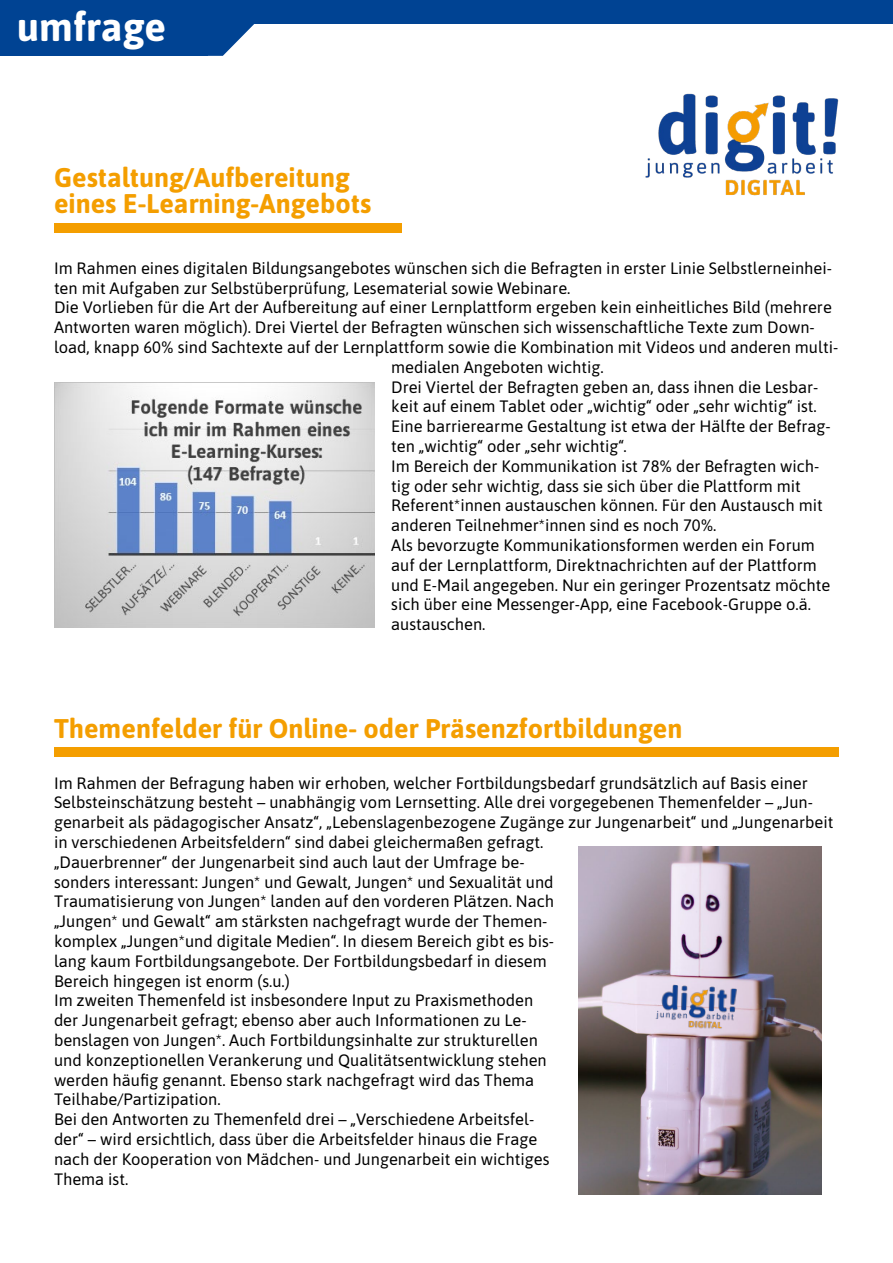
<style>
.page{position:relative;width:893px;height:1263px;background:#fff}
.page>*{position:absolute;margin:0;border:0;box-sizing:border-box;transform-origin:0 0}
.t1{font:700 40.2px "Asap";color:#fff}
.t2{font:700 27px/25.8px "Asap";color:#f49e00}
.t3{font:16.5px/19.8px "Asap";color:#000}
</style>
<div class="page">
<img style="left:645px;top:93px;width:194px;height:103px">
<div style="left:110px;top:0;width:783px;height:24px;background:#004393"></div>
<div style="left:0;top:0;width:208px;height:56px;background:#004393"></div>
<svg style="left:208px;top:24px;width:46px;height:32px"></svg>
<div style="left:54px;top:223px;width:348px;height:10px;background:#f49e00"></div>
<div style="left:54px;top:747px;width:785px;height:9px;background:#f49e00"></div>
<img style="left:54px;top:383px;width:320px;height:244px">
<img style="left:578px;top:846px;width:243px;height:349px">
<img style="left:647px;top:976px;width:98px;height:59px">
<h1 class="t1" style="left:17px;top:-2px;width:151px">umfrage</h1>
<h2 class="t2" style="left:54px;top:163px;width:319px">Gestaltung/Aufbereitung eines E-Learning-Angebots</h2>
<p class="t3" style="left:54px;top:257px;width:780px">Im Rahmen eines digitalen Bildungsangebotes wünschen sich die Befragten in erster Linie Selbstlerneinhei-</p>
<p class="t3" style="left:54px;top:277px;width:518px">ten mit Aufgaben zur Selbstüberprüfung, Lesematerial sowie Webinare.</p>
<p class="t3" style="left:54px;top:297px;width:779px">Die Vorlieben für die Art der Aufbereitung auf einer Lernplattform ergeben kein einheitliches Bild (mehrere</p>
<p class="t3" style="left:54px;top:317px;width:762px">Antworten waren möglich). Drei Viertel der Befragten wünschen sich wissenschaftliche Texte zum Down-</p>
<p class="t3" style="left:54px;top:336px;width:786px">load, knapp 60% sind Sachtexte auf der Lernplattform sowie die Kombination mit Videos und anderen multi-</p>
<p class="t3" style="left:391px;top:356px;width:214px">medialen Angeboten wichtig.</p>
<p class="t3" style="left:391px;top:376px;width:429px">Drei Viertel der Befragten geben an, dass ihnen die Lesbar-</p>
<p class="t3" style="left:391px;top:396px;width:427px">keit auf einem Tablet oder „wichtig“ oder „sehr wichtig“ ist.</p>
<p class="t3" style="left:391px;top:416px;width:441px">Eine barrierearme Gestaltung ist etwa der Hälfte der Befrag-</p>
<p class="t3" style="left:391px;top:435px;width:237px">ten „wichtig“ oder „sehr wichtig“.</p>
<p class="t3" style="left:391px;top:455px;width:430px">Im Bereich der Kommunikation ist 78% der Befragten wich-</p>
<p class="t3" style="left:391px;top:475px;width:411px">tig oder sehr wichtig, dass sie sich über die Plattform mit</p>
<p class="t3" style="left:391px;top:495px;width:433px">Referent*innen austauschen können. Für den Austausch mit</p>
<p class="t3" style="left:391px;top:515px;width:327px">anderen Teilnehmer*innen sind es noch 70%.</p>
<p class="t3" style="left:391px;top:534px;width:425px">Als bevorzugte Kommunikationsformen werden ein Forum</p>
<p class="t3" style="left:391px;top:554px;width:427px">auf der Lernplattform, Direktnachrichten auf der Plattform</p>
<p class="t3" style="left:391px;top:574px;width:440px">und E-Mail angegeben. Nur ein geringer Prozentsatz möchte</p>
<p class="t3" style="left:391px;top:594px;width:421px">sich über eine Messenger-App, eine Facebook-Gruppe o.ä.</p>
<p class="t3" style="left:391px;top:614px;width:96px">austauschen.</p>
<h2 class="t2" style="left:54px;top:715px;width:630px">Themenfelder für Online- oder Präsenzfortbildungen</h2>
<p class="t3" style="left:54px;top:772px;width:781px">Im Rahmen der Befragung haben wir erhoben, welcher Fortbildungsbedarf grundsätzlich auf Basis einer Selbsteinschätzung besteht – unabhängig vom Lernsetting. Alle drei vorgegebenen Themenfelder – „Jun&shy;genarbeit als pädagogischer Ansatz“, „Lebenslagenbezogene Zugänge zur Jungenarbeit“ und „Jungenarbeit in verschiedenen Arbeitsfeldern“ sind dabei gleichermaßen gefragt.<br>„Dauerbrenner“ der Jungenarbeit sind auch laut der Umfrage be-<br>sonders interessant: Jungen* und Gewalt, Jungen* und Sexualität und<br>Traumatisierung von Jungen* landen auf den vorderen Plätzen. Nach<br>„Jungen* und Gewalt“ am stärksten nachgefragt wurde der Themen-<br>komplex „Jungen*und digitale Medien“. In diesem Bereich gibt es bis-<br>lang kaum Fortbildungsangebote. Der Fortbildungsbedarf in diesem<br>Bereich hingegen ist enorm (s.u.)<br>Im zweiten Themenfeld ist insbesondere Input zu Praxismethoden<br>der Jungenarbeit gefragt; ebenso aber auch Informationen zu Le-<br>benslagen von Jungen*. Auch Fortbildungsinhalte zur strukturellen<br>und konzeptionellen Verankerung und Qualitätsentwicklung stehen<br>werden häufig genannt. Ebenso stark nachgefragt wird das Thema<br>Teilhabe/Partizipation.<br>Bei den Antworten zu Themenfeld drei – „Verschiedene Arbeitsfel-<br>der“ – wird ersichtlich, dass über die Arbeitsfelder hinaus die Frage<br>nach der Kooperation von Mädchen- und Jungenarbeit ein wichtiges<br>Thema ist.</p>
</div>
